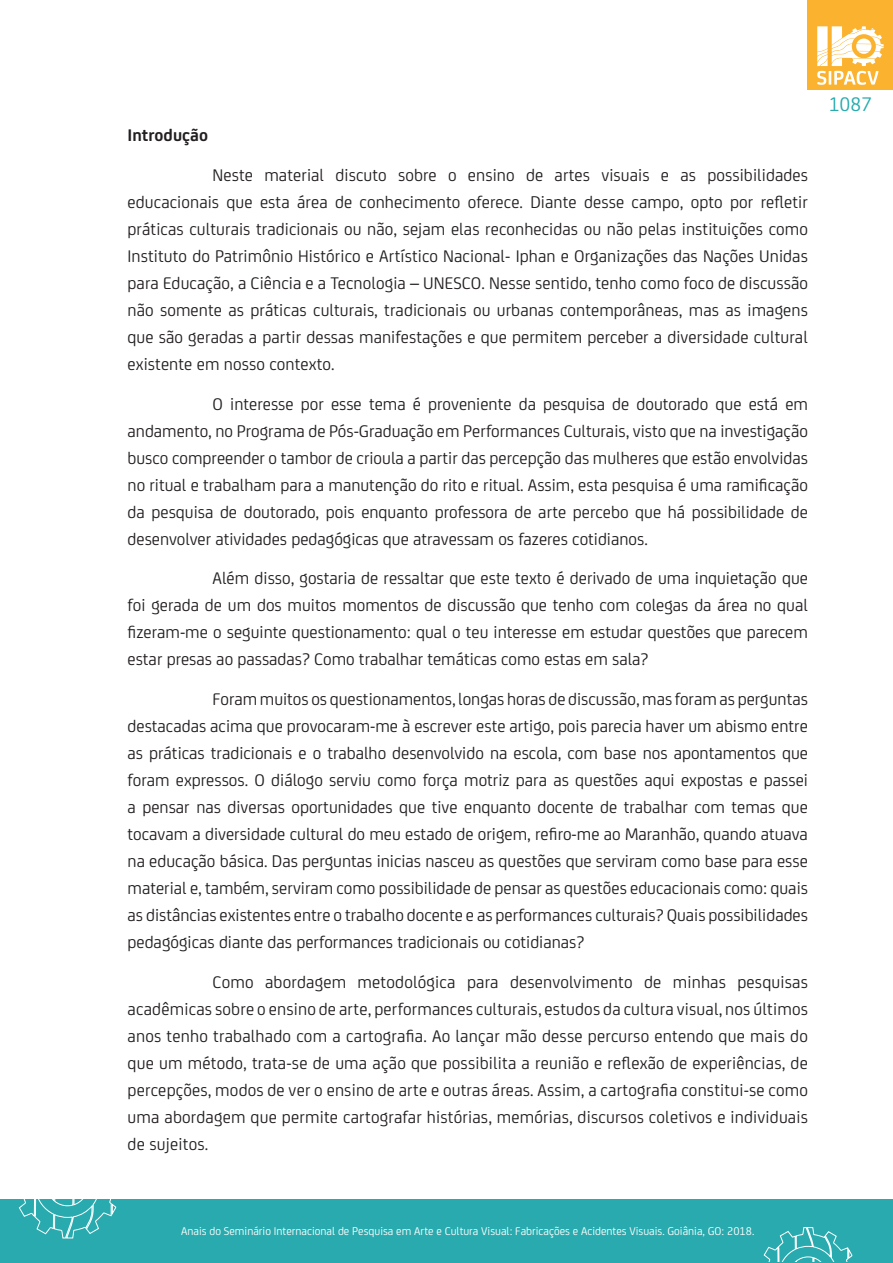
<style>
.page{position:relative;width:893px;height:1263px;background:#fff}
.page>*{position:absolute;margin:0;border:0;box-sizing:border-box;transform-origin:0 0}
.t1{font:21px "FS Joey";color:#28aaae}
.texto_corrido{font:18px/27px "FS Joey";color:#231f20;text-align:justify}
.texto_corrido-2{font:700 18px "FS Joey";color:#231f20}
.t2{font:12px "FS Joey";color:#fff}
</style>
<div class="page">
<div style="left:808px;top:0;width:85px;height:89px;background:#fbb22e"></div>
<svg style="left:817px;top:26px;width:67px;height:59px"></svg>
<div style="left:0;top:1199px;width:893px;height:64px;background:#28aaae"></div>
<svg style="left:18px;top:1199px;width:99px;height:40px"></svg>
<svg style="left:763px;top:1227px;width:90px;height:35px"></svg>
<p class="texto_corrido-2" style="left:128px;top:122px;width:82px">Introdução</p>
<p class="texto_corrido" style="left:128px;top:160px;width:682px;text-indent:85px">Neste material discuto sobre o ensino de artes visuais e as possibilidades educacionais que esta área de conhecimento oferece. Diante desse campo, opto por refletir práticas culturais tradicionais ou não, sejam elas reconhecidas ou não pelas instituições como Instituto do Patrimônio Histórico e Artístico Nacional- Iphan e Organizações das Nações Unidas para Educação, a Ciência e a Tecnologia – UNESCO. Nesse sentido, tenho como foco de discussão não somente as práticas culturais, tradicionais ou urbanas contemporâneas, mas as imagens que são geradas a partir dessas manifestações e que permitem perceber a diversidade cultural existente em nosso contexto.</p>
<p class="texto_corrido" style="left:128px;top:389px;width:682px;text-indent:85px">O interesse por esse tema é proveniente da pesquisa de doutorado que está em andamento, no Programa de Pós-Graduação em Performances Culturais, visto que na investigação busco compreender o tambor de crioula a partir das percepção das mulheres que estão envolvidas no ritual e trabalham para a manutenção do rito e ritual. Assim, esta pesquisa é uma ramificação da pesquisa de doutorado, pois enquanto professora de arte percebo que há possibilidade de desenvolver atividades pedagógicas que atravessam os fazeres cotidianos.</p>
<p class="texto_corrido" style="left:128px;top:564px;width:682px;text-indent:85px">Além disso, gostaria de ressaltar que este texto é derivado de uma inquietação que foi gerada de um dos muitos momentos de discussão que tenho com colegas da área no qual fizeram-me o seguinte questionamento: qual o teu interesse em estudar questões que parecem estar presas ao passadas? Como trabalhar temáticas como estas em sala?</p>
<p class="texto_corrido" style="left:128px;top:685px;width:682px;text-indent:85px">Foram muitos os questionamentos, longas horas de discussão, mas foram as perguntas destacadas acima que provocaram-me à escrever este artigo, pois parecia haver um abismo entre as práticas tradicionais e o trabalho desenvolvido na escola, com base nos apontamentos que foram expressos. O diálogo serviu como força motriz para as questões aqui expostas e passei a pensar nas diversas oportunidades que tive enquanto docente de trabalhar com temas que tocavam a diversidade cultural do meu estado de origem, refiro-me ao Maranhão, quando atuava na educação básica. Das perguntas inicias nasceu as questões que serviram como base para esse material e, também, serviram como possibilidade de pensar as questões educacionais como: quais as distâncias existentes entre o trabalho docente e as performances culturais? Quais possibilidades pedagógicas diante das performances tradicionais ou cotidianas?</p>
<p class="texto_corrido" style="left:128px;top:967px;width:682px;text-indent:85px">Como abordagem metodológica para desenvolvimento de minhas pesquisas acadêmicas sobre o ensino de arte, performances culturais, estudos da cultura visual, nos últimos anos tenho trabalhado com a cartografia. Ao lançar mão desse percurso entendo que mais do que um método, trata-se de uma ação que possibilita a reunião e reflexão de experiências, de percepções, modos de ver o ensino de arte e outras áreas. Assim, a cartografia constitui-se como uma abordagem que permite cartografar histórias, memórias, discursos coletivos e individuais de sujeitos.</p>
<p class="t1" style="left:829px;top:90px;width:45px">1087</p>
<p class="t2" style="left:181px;top:1223px;width:575px">Anais do Seminário Internacional de Pesquisa em Arte e Cultura Visual: Fabricações e Acidentes Visuais. Goiânia, GO: 2018.</p>
</div>
